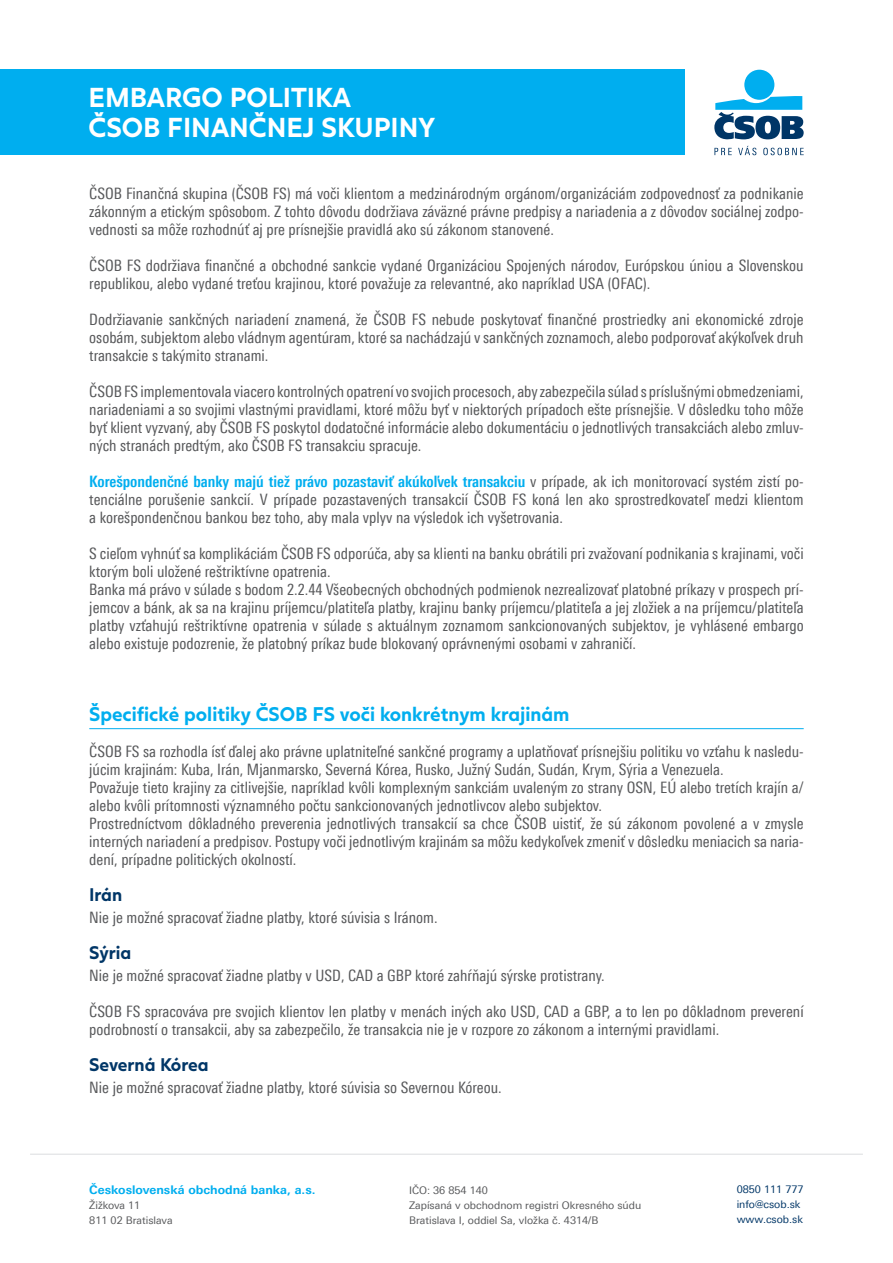
<style>
.page{position:relative;width:893px;height:1263px;background:#fff}
.page>*{position:absolute;margin:0;border:0;box-sizing:border-box;transform-origin:0 0}
.t1{font:700 27px/30px "Juli Sans";color:#fff}
.t2{font:700 19.5px "Juli Sans";color:#00aeef}
.t3{font:700 18px "Juli Sans";color:#003667}
.t4{font:15.75px/18px "Linotype Univers 420 Cn";color:#57585a}
.t5{font:700 15.75px "Linotype Univers 620 Cn";color:#00aeef}
.t6{font:700 12px "Linotype Univers 630";color:#00aeef}
.t7{font:10.5px/15px "Linotype Univers 430";color:#57585a}
.t8{font:10.5px/15px "Linotype Univers 430";color:#003667}
.s1{font-family:"Linotype Univers 420 Cn";font-weight:400;color:#57585a}
</style>
<div class="page">
<div style="left:0;top:70px;width:684px;height:85px;background:#00aeef"></div>
<hr style="left:30px;top:1154px;width:833px;height:1px;background:#dcdddf">
<div style="left:744px;top:70px;width:30px;height:30px;background:#00aeef;border-radius:50%"></div>
<svg style="left:714px;top:96px;width:90px;height:43px"></svg>
<svg style="left:714px;top:146px;width:90px;height:9px"></svg>
<hr style="left:89px;top:728px;width:715px;height:1px;background:#00aeef">
<h1 class="t1" style="left:89px;top:80px;width:348px">EMBARGO POLITIKA<br>ČSOB FINANČNEJ SKUPINY</h1>
<p class="t4" style="left:89px;top:184px;width:716px;text-align:justify">ČSOB Finančná skupina (ČSOB FS) má voči klientom a medzinárodným orgánom/organizáciám zodpovednosť za podnikanie zákonným a etickým spôsobom. Z tohto dôvodu dodržiava záväzné právne predpisy a nariadenia a z dôvodov sociálnej zodpo&shy;vednosti sa môže rozhodnúť aj pre prísnejšie pravidlá ako sú zákonom stanovené.</p>
<p class="t4" style="left:89px;top:256px;width:716px">ČSOB FS dodržiava finančné a obchodné sankcie vydané Organizáciou Spojených národov, Európskou úniou a Slovenskou republikou, alebo vydané treťou krajinou, ktoré považuje za relevantné, ako napríklad USA (OFAC).</p>
<p class="t4" style="left:89px;top:310px;width:716px;text-align:justify">Dodržiavanie sankčných nariadení znamená, že ČSOB FS nebude poskytovať finančné prostriedky ani ekonomické zdroje osobám, subjektom alebo vládnym agentúram, ktoré sa nachádzajú v sankčných zoznamoch, alebo podporovať akýkoľvek druh transakcie s takýmito stranami.</p>
<p class="t4" style="left:89px;top:382px;width:716px;text-align:justify">ČSOB FS implementovala viacero kontrolných opatrení vo svojich procesoch, aby zabezpečila súlad s príslušnými obmedzeniami, nariadeniami a so svojimi vlastnými pravidlami, ktoré môžu byť v niektorých prípadoch ešte prísnejšie. V dôsledku toho môže byť klient vyzvaný, aby ČSOB FS poskytol dodatočné informácie alebo dokumentáciu o jednotlivých transakciách alebo zmluv&shy;ných stranách predtým, ako ČSOB FS transakciu spracuje.</p>
<p class="t5" style="left:89px;top:472px;width:716px">Korešpondenčné banky majú tiež právo pozastaviť akúkoľvek transakciu <span class="s1">v prípade, ak ich monitorovací systém zistí po-</span></p>
<p class="t4" style="left:89px;top:490px;width:716px">tenciálne porušenie sankcií. V prípade pozastavených transakcií ČSOB FS koná len ako sprostredkovateľ medzi klientom a korešpondenčnou bankou bez toho, aby mala vplyv na výsledok ich vyšetrovania.</p>
<p class="t4" style="left:89px;top:544px;width:716px">S cieľom vyhnúť sa komplikáciám ČSOB FS odporúča, aby sa klienti na banku obrátili pri zvažovaní podnikania s krajinami, voči ktorým boli uložené reštriktívne opatrenia.<br>Banka má právo v súlade s bodom 2.2.44 Všeobecných obchodných podmienok nezrealizovať platobné príkazy v prospech prí&shy;jemcov a bánk, ak sa na krajinu príjemcu/platiteľa platby, krajinu banky príjemcu/platiteľa a jej zložiek a na príjemcu/platiteľa platby vzťahujú reštriktívne opatrenia v súlade s aktuálnym zoznamom sankcionovaných subjektov, je vyhlásené embargo alebo existuje podozrenie, že platobný príkaz bude blokovaný oprávnenými osobami v zahraničí.</p>
<p class="t2" style="left:89px;top:697px;width:482px">Špecifické politiky ČSOB FS voči konkrétnym krajinám</p>
<p class="t4" style="left:89px;top:742px;width:716px">ČSOB FS sa rozhodla ísť ďalej ako právne uplatniteľné sankčné programy a uplatňovať prísnejšiu politiku vo vzťahu k nasledu&shy;júcim krajinám: Kuba, Irán, Mjanmarsko, Severná Kórea, Rusko, Južný Sudán, Sudán, Krym, Sýria a Venezuela.<br>Považuje tieto krajiny za citlivejšie, napríklad kvôli komplexným sankciám uvaleným zo strany OSN, EÚ alebo tretích krajín a/ alebo kvôli prítomnosti významného počtu sankcionovaných jednotlivcov alebo subjektov.<br>Prostredníctvom dôkladného preverenia jednotlivých transakcií sa chce ČSOB uistiť, že sú zákonom povolené a v zmysle interných nariadení a predpisov. Postupy voči jednotlivým krajinám sa môžu kedykoľvek zmeniť v dôsledku meniacich sa naria&shy;dení, prípadne politických okolností.</p>
<p class="t3" style="left:89px;top:879px;width:34px">Irán</p>
<p class="t4" style="left:89px;top:908px;width:350px">Nie je možné spracovať žiadne platby, ktoré súvisia s Iránom.</p>
<p class="t3" style="left:89px;top:937px;width:43px">Sýria</p>
<p class="t4" style="left:89px;top:966px;width:517px">Nie je možné spracovať žiadne platby v USD, CAD a GBP ktoré zahŕňajú sýrske protistrany.</p>
<p class="t4" style="left:89px;top:1002px;width:716px">ČSOB FS spracováva pre svojich klientov len platby v menách iných ako USD, CAD a GBP, a to len po dôkladnom preverení podrobností o transakcii, aby sa zabezpečilo, že transakcia nie je v rozpore zo zákonom a internými pravidlami.</p>
<p class="t3" style="left:89px;top:1050px;width:121px">Severná Kórea</p>
<p class="t4" style="left:89px;top:1079px;width:414px">Nie je možné spracovať žiadne platby, ktoré súvisia so Severnou Kóreou.</p>
<p class="t6" style="left:89px;top:1182px;width:228px">Československá obchodná banka, a.s.</p>
<p class="t7" style="left:89px;top:1197px;width:85px">Žižkova 11<br>811 02 Bratislava</p>
<p class="t7" style="left:409px;top:1182px;width:234px">IČO: 36 854 140<br>Zapísaná v obchodnom registri Okresného súdu<br>Bratislava I, oddiel Sa, vložka č. 4314/B</p>
<p class="t8" style="left:737px;top:1182px;width:68px">0850 111 777 info@csob.sk www.csob.sk</p>
</div>
